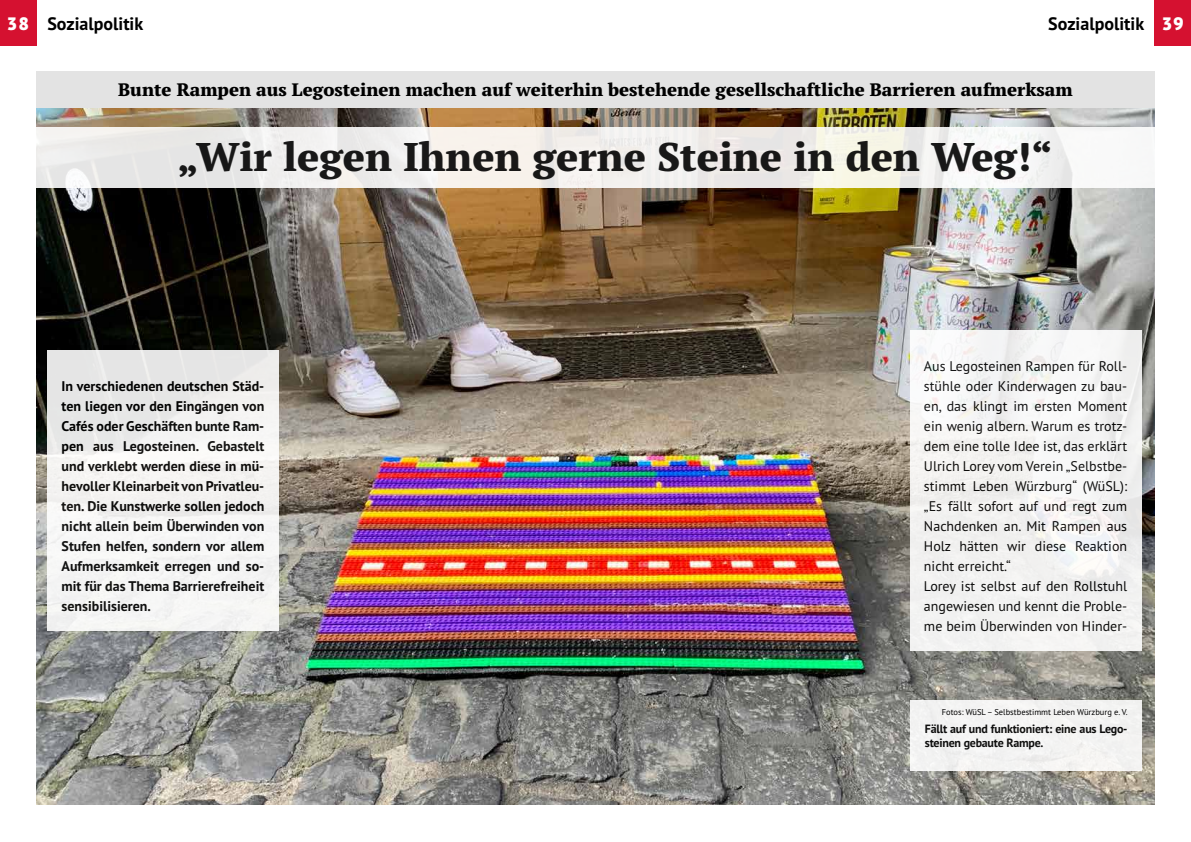
<style>
.page{position:relative;width:1191px;height:842px;background:#fff}
.page>*{position:absolute;margin:0;border:0;box-sizing:border-box;transform-origin:0 0}
.t1{font:800 40px "PT Serif Pro";color:#000}
.t2{font:800 18px "PT Serif Pro";color:#000}
.t3{font:700 18px "PT Sans Pro";color:#000}
.t4{font:14px/20px "PT Sans Pro";color:#000}
.t5{font:700 14px/20px "PT Sans Pro";color:#000;text-align:justify}
.t6{font:700 12px/14.4px "PT Sans Pro";letter-spacing:-.02em;color:#000}
.t7{font:8.5px "PT Sans Pro";color:#000}
.s1{font-weight:900;color:#fff}
</style>
<div class="page">
<div style="left:0;top:0;width:36px;height:45px;background:#d51130"></div>
<div style="left:1155px;top:0;width:36px;height:45px;background:#d51130"></div>
<img style="left:36px;top:108px;width:1119px;height:696px">
<div style="left:36px;top:71px;width:1119px;height:37px;background:#e3e3e3"></div>
<svg style="left:36px;top:128px;width:1119px;height:60px;fill:#f2f1ec"></svg>
<div style="left:910px;top:701px;width:231px;height:70px;background:#f3f3f2"></div>
<div style="left:47px;top:351px;width:231px;height:280px;background:linear-gradient(to right,#efefef,#f4f3f2)"></div>
<div style="left:909px;top:331px;width:232px;height:320px;background:#f3f3f2"></div>
<p class="t3" style="left:7px;top:11px;width:138px"><span class="s1">38</span> Sozialpolitik</p>
<p class="t3" style="left:1048px;top:11px;width:137px">Sozialpolitik <span class="s1">39</span></p>
<p class="t2" style="left:118px;top:78px;width:956px">Bunte Rampen aus Legosteinen machen auf weiterhin bestehende gesellschaftliche Barrieren aufmerksam</p>
<h1 class="t1" style="left:178px;top:130px;width:876px">„Wir legen Ihnen gerne Steine in den Weg!“</h1>
<p class="t5" style="left:62px;top:376px;width:204px">In verschiedenen deutschen Städ&shy;ten liegen vor den Eingängen von Cafés oder Geschäften bunte Ram&shy;pen aus Legosteinen. Gebastelt und verklebt werden diese in mü&shy;hevoller Kleinarbeit von Privatleu&shy;ten. Die Kunstwerke sollen jedoch nicht allein beim Überwinden von Stufen helfen, sondern vor allem Aufmerksamkeit erregen und so&shy;mit für das Thema Barrierefreiheit sensibilisieren.</p>
<p class="t4" style="left:924px;top:356px;width:205px">Aus Legosteinen Rampen für Roll&shy;stühle oder Kinderwagen zu bau&shy;en, das klingt im ersten Moment ein wenig albern. Warum es trotz&shy;dem eine tolle Idee ist, das erklärt<br>Ulrich Lorey vom Verein „Selbstbe&shy;stimmt Leben Würzburg“ (WüSL): „Es fällt sofort auf und regt zum<br>Nachdenken an. Mit Rampen aus<br>Holz hätten wir diese Reaktion nicht erreicht.“<br>Lorey ist selbst auf den Rollstuhl angewiesen und kennt die Proble&shy;me beim Überwinden von Hinder-</p>
<p class="t7" style="left:941px;top:706px;width:187px">Fotos: WüSL – Selbstbestimmt Leben Würzburg e. V.</p>
<p class="t6" style="left:925px;top:721px;width:204px">Fällt auf und funktioniert: eine aus Lego&shy;steinen gebaute Rampe.</p>
</div>
